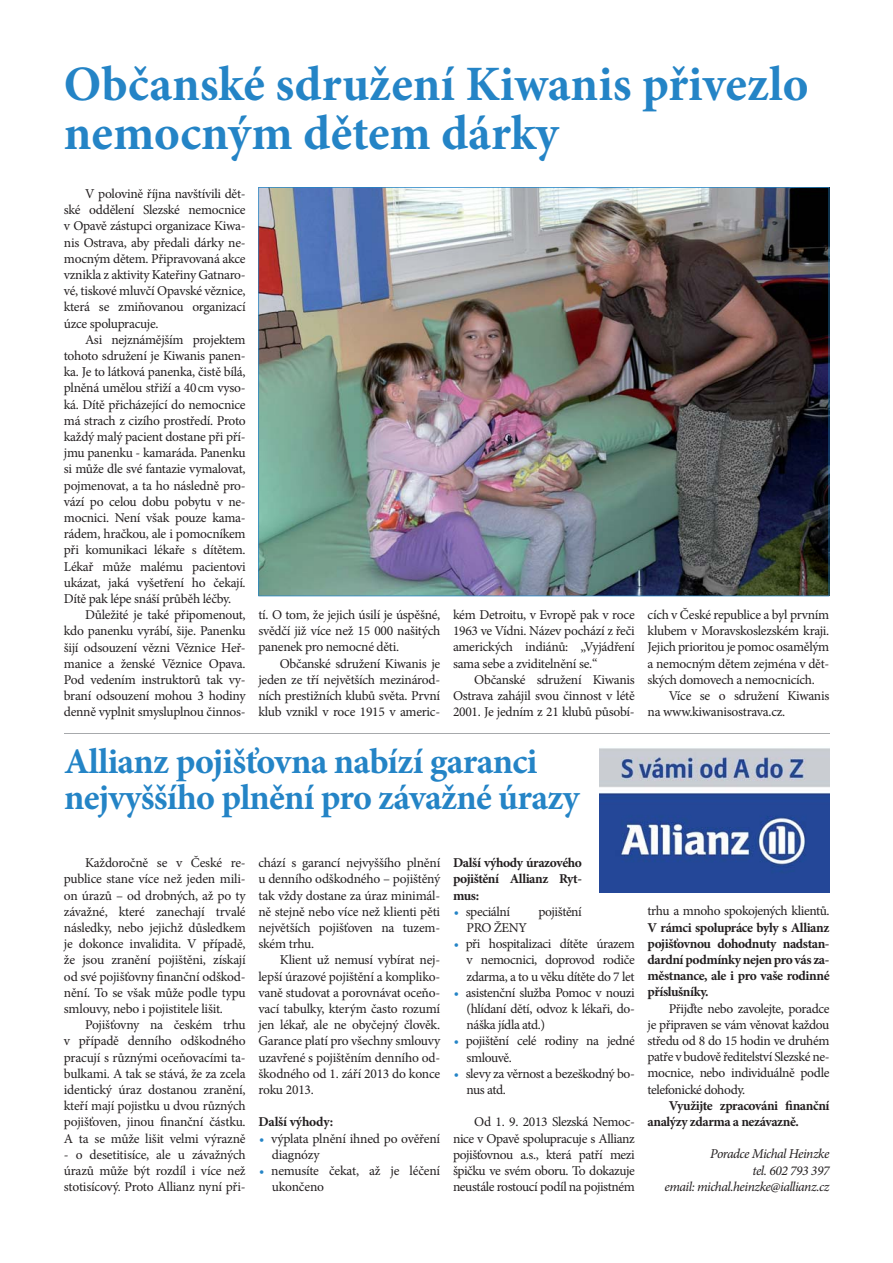
<style>
.page{position:relative;width:893px;height:1263px;background:#fff}
.page>*{position:absolute;margin:0;border:0;box-sizing:border-box;transform-origin:0 0}
.t1{font:700 49.5px/49.5px "Minion Pro";color:#2484c6}
.t2{font:700 36px/36px "Minion Pro";letter-spacing:-.02em;color:#2484c6}
.t3{font:13.5px/16.2px "Minion Pro";letter-spacing:-.02em;color:#231f20;text-align:justify}
.t4{font:700 13.5px/16.2px "Minion Pro";letter-spacing:-.03em;color:#231f20;text-align:justify}
.t5{font:italic 13.5px/16.2px "Minion Pro";letter-spacing:-.035em;color:#231f20;text-align:right}
.t6{font:700 13.5px "Minion Pro";letter-spacing:-.01em;color:#231f20}
.s1{color:#2484c6}
</style>
<div class="page">
<img style="left:258px;top:187px;width:571px;height:409px">
<hr style="left:64px;top:733px;width:765px;height:1px;background:#a7a9ac">
<img style="left:599px;top:748px;width:230px;height:145px">
<h1 class="t1" style="left:64px;top:64px;width:746px">Občanské sdružení Kiwanis přivezlo nemocným dětem dárky</h1>
<p class="t3" style="left:64px;top:187px;width:183px;text-indent:21px">V polovině října navštívili dět&shy;ské oddělení Slezské nemocnice v Opavě zástupci organizace Kiwa&shy;nis Ostrava, aby předali dárky ne&shy;mocným dětem. Připravovaná akce vznikla z aktivity Kateřiny Gatnaro&shy;vé, tiskové mluvčí Opavské věznice, která se zmiňovanou organizací úzce spolupracuje.</p>
<p class="t3" style="left:64px;top:333px;width:183px;text-indent:21px">Asi nejznámějším projektem tohoto sdružení je Kiwanis panen&shy;ka. Je to látková panenka, čistě bílá, plněná umělou střiží a 40 cm vyso&shy;ká. Dítě přicházející do nemocnice má strach z cizího prostředí. Proto každý malý pacient dostane při pří&shy;jmu panenku - kamaráda. Panenku si může dle své fantazie vymalovat, pojmenovat, a ta ho následně pro&shy;vází po celou dobu pobytu v ne&shy;mocnici. Není však pouze kama&shy;rádem, hračkou, ale i pomocníkem při komunikaci lékaře s dítětem.<br>Lékař může malému pacientovi ukázat, jaká vyšetření ho čekají.<br>Dítě pak lépe snáší průběh léčby.</p>
<p class="t3" style="left:64px;top:608px;width:183px;text-indent:21px">Důležité je také připomenout, kdo panenku vyrábí, šije. Panenku šijí odsouzení vězni Věznice Heř&shy;manice a ženské Věznice Opava.<br>Pod vedením instruktorů tak vy&shy;braní odsouzení mohou 3 hodiny denně vyplnit smysluplnou činnos-</p>
<p class="t3" style="left:258px;top:608px;width:183px">tí. O tom, že jejich úsilí je úspěšné, svědčí již více než 15 000 našitých panenek pro nemocné děti.</p>
<p class="t3" style="left:258px;top:656px;width:183px;text-indent:21px">Občanské sdružení Kiwanis je jeden ze tří největších mezinárod&shy;ních prestižních klubů světa. První klub vznikl v roce 1915 v americ-</p>
<p class="t3" style="left:453px;top:608px;width:183px">kém Detroitu, v Evropě pak v roce 1963 ve Vídni. Název pochází z řeči amerických indiánů: „Vyjádření sama sebe a zviditelnění se.“</p>
<p class="t3" style="left:453px;top:672px;width:183px;text-indent:21px">Občanské sdružení Kiwanis Ostrava zahájil svou činnost v létě 2001. Je jedním z 21 klubů působí-</p>
<h2 class="t2" style="left:64px;top:747px;width:517px">Allianz pojišťovna nabízí garanci nejvyššího plnění pro závažné úrazy</h2>
<p class="t4" style="left:453px;top:856px;width:131px">Další výhody úrazového pojištění Allianz Ryt&shy;mus:</p>
<p class="t3" style="left:454px;top:904px;width:58px"><span class="s1">•</span> speciální</p>
<p class="t3" style="left:538px;top:904px;width:45px">pojištění</p>
<p class="t3" style="left:466px;top:921px;width:62px">PRO ŽENY</p>
<p class="t3" style="left:466px;top:937px;width:170px;text-indent:-13px"><span class="s1">•</span> při hospitalizaci dítěte úrazem v nemocnici, doprovod rodiče zdarma, a to u věku dítěte do 7 let</p>
<p class="t3" style="left:466px;top:985px;width:170px;text-indent:-13px"><span class="s1">•</span> asistenční služba Pomoc v nouzi (hlídaní dětí, odvoz k lékaři, do&shy;náška jídla atd.)</p>
<p class="t3" style="left:466px;top:1034px;width:170px;text-indent:-13px"><span class="s1">•</span> pojištění celé rodiny na jedné smlouvě.</p>
<p class="t3" style="left:466px;top:1066px;width:170px;text-indent:-13px"><span class="s1">•</span> slevy za věrnost a bezeškodný bo&shy;nus atd.</p>
<p class="t3" style="left:453px;top:1115px;width:183px;text-indent:21px">Od 1. 9. 2013 Slezská Nemoc&shy;nice v Opavě spolupracuje s Allianz pojišťovnou a.s., která patří mezi špičku ve svém oboru. To dokazuje neustále rostoucí podíl na pojistném</p>
<p class="t3" style="left:64px;top:856px;width:183px;text-indent:21px">Každoročně se v České re&shy;publice stane více než jeden mili&shy;on úrazů – od drobných, až po ty závažné, které zanechají trvalé následky, nebo jejichž důsledkem je dokonce invalidita. V případě, že jsou zranění pojištěni, získají od své pojišťovny finanční odškod&shy;nění. To se však může podle typu smlouvy, nebo i pojistitele lišit.</p>
<p class="t3" style="left:64px;top:1018px;width:183px;text-indent:21px">Pojišťovny na českém trhu v případě denního odškodného pracují s různými oceňovacími ta&shy;bulkami. A tak se stává, že za zcela identický úraz dostanou zranění, kteří mají pojistku u dvou různých pojišťoven, jinou finanční částku.<br>A ta se může lišit velmi výrazně</p>
<p class="t3" style="left:64px;top:1147px;width:183px">- o desetitisíce, ale u závažných úrazů může být rozdíl i více než stotisícový. Proto Allianz nyní při-</p>
<p class="t3" style="left:258px;top:856px;width:183px">chází s garancí nejvyššího plnění u denního odškodného – pojištěný tak vždy dostane za úraz minimál&shy;ně stejně nebo více než klienti pěti největších pojišťoven na tuzem&shy;ském trhu.</p>
<p class="t3" style="left:258px;top:953px;width:183px;text-indent:21px">Klient už nemusí vybírat nej&shy;lepší úrazové pojištění a kompliko&shy;vaně studovat a porovnávat oceňo&shy;vací tabulky, kterým často rozumí jen lékař, ale ne obyčejný člověk.<br>Garance platí pro všechny smlouvy uzavřené s pojištěním denního od&shy;škodného od 1. září 2013 do konce roku 2013.</p>
<p class="t6" style="left:258px;top:1117px;width:76px">Další výhody:</p>
<p class="t3" style="left:272px;top:1131px;width:170px;text-indent:-13px"><span class="s1">•</span> výplata plnění ihned po ověření diagnózy</p>
<p class="t3" style="left:272px;top:1164px;width:170px;text-indent:-13px"><span class="s1">•</span> nemusíte čekat, až je léčení ukončeno</p>
<p class="t3" style="left:647px;top:608px;width:183px">cích v České republice a byl prvním klubem v Moravskoslezském kraji.<br>Jejich prioritou je pomoc osamělým a nemocným dětem zejména v dět&shy;ských domovech a nemocnicích.</p>
<p class="t3" style="left:647px;top:689px;width:183px;text-indent:21px">Více se o sdružení Kiwanis na www.kiwanisostrava.cz.</p>
<p class="t3" style="left:648px;top:904px;width:183px">trhu a mnoho spokojených klientů.</p>
<p class="t4" style="left:648px;top:920px;width:183px">V rámci spolupráce byly s Allianz pojišťovnou dohodnuty nadstan&shy;dardní podmínky nejen pro vás za&shy;městnance, ale i pro vaše rodinné příslušníky.</p>
<p class="t3" style="left:648px;top:1001px;width:183px;text-indent:21px">Přijďte nebo zavolejte, poradce je připraven se vám věnovat každou středu od 8 do 15 hodin ve druhém patře v budově ředitelství Slezské ne&shy;mocnice, nebo individuálně podle telefonické dohody.</p>
<p class="t4" style="left:648px;top:1099px;width:183px;text-indent:21px">Využijte zpracováni finanční analýzy zdarma a nezávazně.</p>
<p class="t5" style="left:664px;top:1146px;width:167px">Poradce Michal Heinzke<br>tel. 602 793 397<br>email: michal.heinzke@iallianz.cz</p>
</div>
